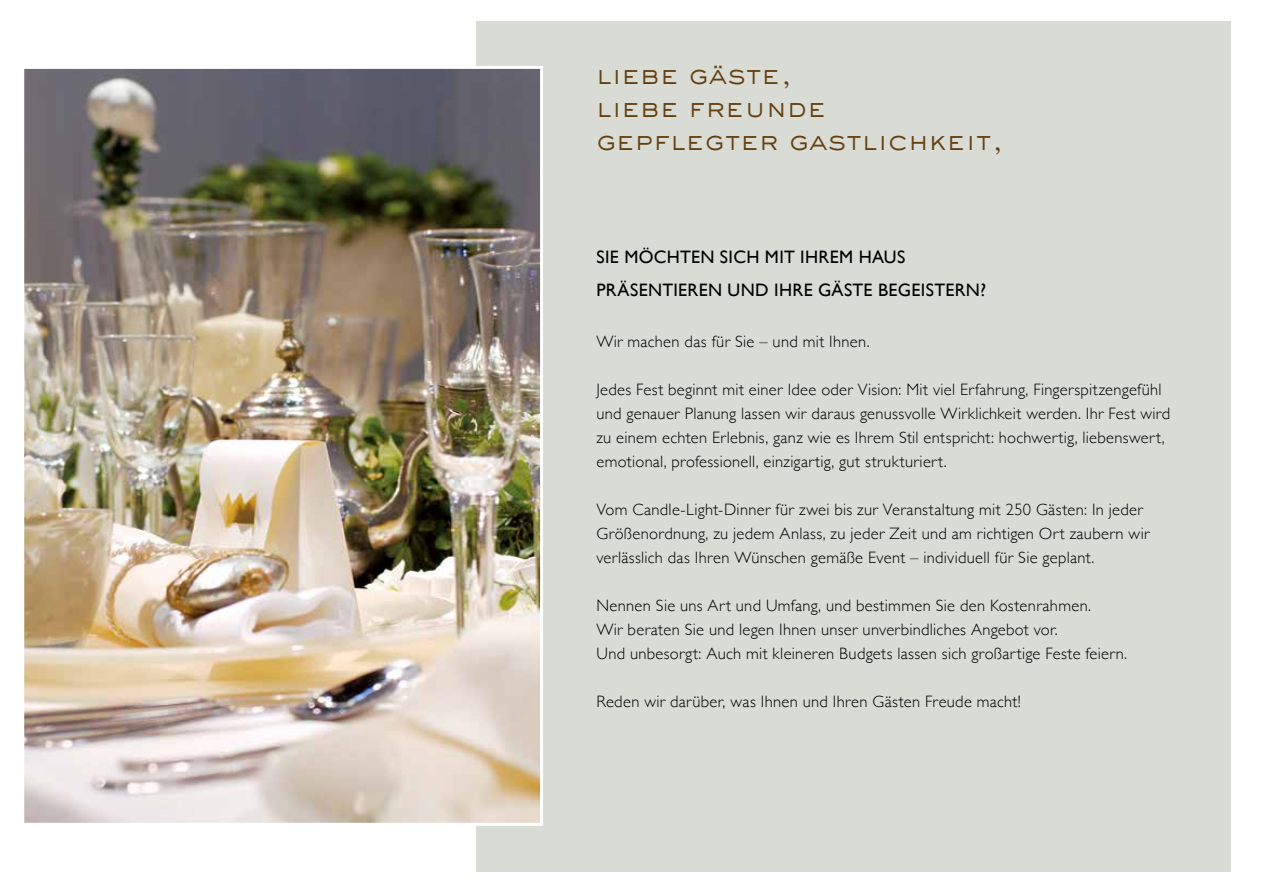
<style>
.page{position:relative;width:1263px;height:893px;background:#fff}
.page>*{position:absolute;margin:0;border:0;box-sizing:border-box;transform-origin:0 0}
.t1{font:300 27px/33px "Sackers Gothic Std";color:#663f0f}
.t2{font:18px/33px "Gill Sans";letter-spacing:.02em;color:#000}
.t3{font:300 16.5px/24px "Gill Sans";letter-spacing:.02em;color:#000}
</style>
<div class="page">
<div style="left:476px;top:21px;width:755px;height:851px;background:#d8dcd5"></div>
<img style="left:25px;top:70px;width:514px;height:752px">
<div style="left:21px;top:66px;width:522px;height:760px;border:3px solid #fff"></div>
<h1 class="t1" style="left:596px;top:57px;width:407px">liebe gäste,<br>liebe freunde gepflegter gastlichkeit,</h1>
<p class="t2" style="left:596px;top:240px;width:391px">SIE MÖCHTEN SICH MIT IHREM HAUS<br>PRÄSENTIEREN UND IHRE GÄSTE BEGEISTERN?</p>
<p class="t3" style="left:596px;top:329px;width:275px">Wir machen das für Sie – und mit Ihnen.</p>
<p class="t3" style="left:596px;top:377px;width:575px">Jedes Fest beginnt mit einer Idee oder Vision: Mit viel Erfahrung, Fingerspitzengefühl und genauer Planung lassen wir daraus genussvolle Wirklichkeit werden. Ihr Fest wird zu einem echten Erlebnis, ganz wie es Ihrem Stil entspricht: hochwertig, liebenswert, emotional, professionell, einzigartig, gut strukturiert.</p>
<p class="t3" style="left:596px;top:497px;width:555px">Vom Candle-Light-Dinner für zwei bis zur Veranstaltung mit 250 Gästen: In jeder<br>Größenordnung, zu jedem Anlass, zu jeder Zeit und am richtigen Ort zaubern wir verlässlich das Ihren Wünschen gemäße Event – individuell für Sie geplant.</p>
<p class="t3" style="left:596px;top:593px;width:532px">Nennen Sie uns Art und Umfang, und bestimmen Sie den Kostenrahmen.<br>Wir beraten Sie und legen Ihnen unser unverbindliches Angebot vor.<br>Und unbesorgt: Auch mit kleineren Budgets lassen sich großartige Feste feiern.</p>
<p class="t3" style="left:596px;top:689px;width:426px">Reden wir darüber, was Ihnen und Ihren Gästen Freude macht!</p>
</div>
